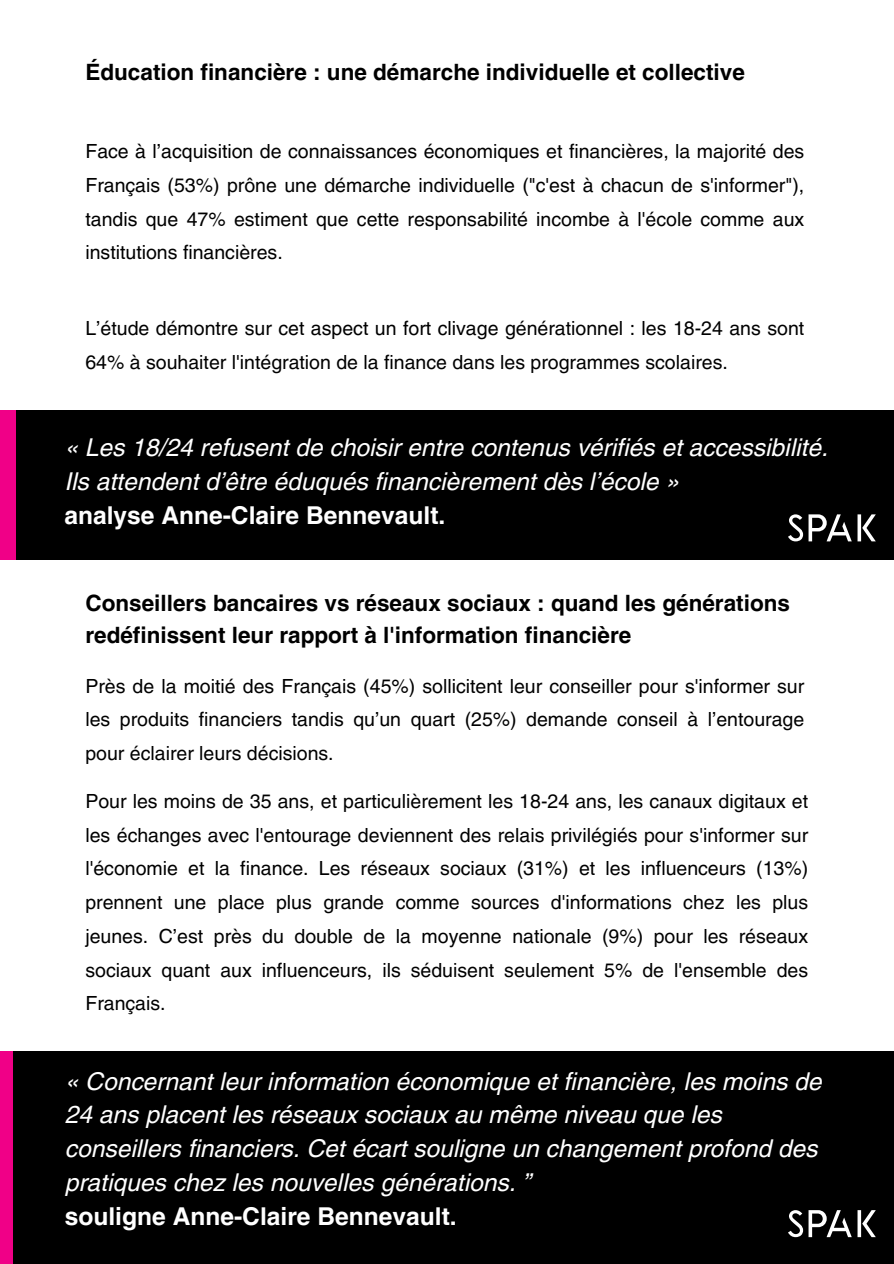
<style>
.page{position:relative;width:894px;height:1264px;background:#fff}
.page>*{position:absolute;margin:0;border:0;box-sizing:border-box;transform-origin:0 0}
.t1{font:italic 24.6px/33.8px "Helvetica LT Pro";color:#fff}
.t2{font:700 24.6px "Helvetica LT Pro";color:#fff}
.t3{font:700 22.5px/31.5px "Helvetica LT Pro";color:#000}
.t4{font:19.5px/33.8px "Helvetica LT Pro";color:#000;text-align:justify}
</style>
<div class="page">
<div style="left:2px;top:1051px;width:891px;height:212px;background:#000"></div>
<svg style="left:788px;top:1210px;width:87px;height:27px"></svg>
<div style="left:0;top:410px;width:893px;height:149px;background:#000"></div>
<div style="left:0;top:410px;width:15px;height:149px;background:#f00087"></div>
<div style="left:0;top:1051px;width:13px;height:212px;background:#f00087"></div>
<svg style="left:788px;top:514px;width:87px;height:27px"></svg>
<p class="t3" style="left:85px;top:57px;width:660px">Éducation financière : une démarche individuelle et collective</p>
<p class="t4" style="left:85px;top:134px;width:720px">Face à l’acquisition de connaissances économiques et financières, la majorité des Français (53%) prône une démarche individuelle ("c'est à chacun de s'informer"), tandis que 47% estiment que cette responsabilité incombe à l'école comme aux institutions financières.</p>
<p class="t4" style="left:85px;top:311px;width:720px">L’étude démontre sur cet aspect un fort clivage générationnel : les 18-24 ans sont<br>64% à souhaiter l'intégration de la finance dans les programmes scolaires.</p>
<p class="t1" style="left:64px;top:430px;width:764px">« Les 18/24 refusent de choisir entre contenus vérifiés et accessibilité.<br>Ils attendent d’être éduqués financièrement dès l’école »</p>
<p class="t2" style="left:64px;top:500px;width:382px">analyse Anne-Claire Bennevault.</p>
<p class="t3" style="left:85px;top:587px;width:706px">Conseillers bancaires vs réseaux sociaux : quand les générations redéfinissent leur rapport à l'information financière</p>
<p class="t4" style="left:85px;top:668px;width:720px">Près de la moitié des Français (45%) sollicitent leur conseiller pour s'informer sur les produits financiers tandis qu’un quart (25%) demande conseil à l’entourage pour éclairer leurs décisions.</p>
<p class="t4" style="left:85px;top:784px;width:724px">Pour les moins de 35 ans, et particulièrement les 18-24 ans, les canaux digitaux et les échanges avec l'entourage deviennent des relais privilégiés pour s'informer sur l'économie et la finance. Les réseaux sociaux (31%) et les influenceurs (13%) prennent une place plus grande comme sources d'informations chez les plus jeunes. C’est près du double de la moyenne nationale (9%) pour les réseaux sociaux quant aux influenceurs, ils séduisent seulement 5% de l'ensemble des Français.</p>
<p class="t1" style="left:65px;top:1063px;width:758px">« Concernant leur information économique et financière, les moins de 24 ans placent les réseaux sociaux au même niveau que les conseillers financiers. Cet écart souligne un changement profond des pratiques chez les nouvelles générations. ”</p>
<p class="t2" style="left:65px;top:1200px;width:393px">souligne Anne-Claire Bennevault.</p>
</div>
